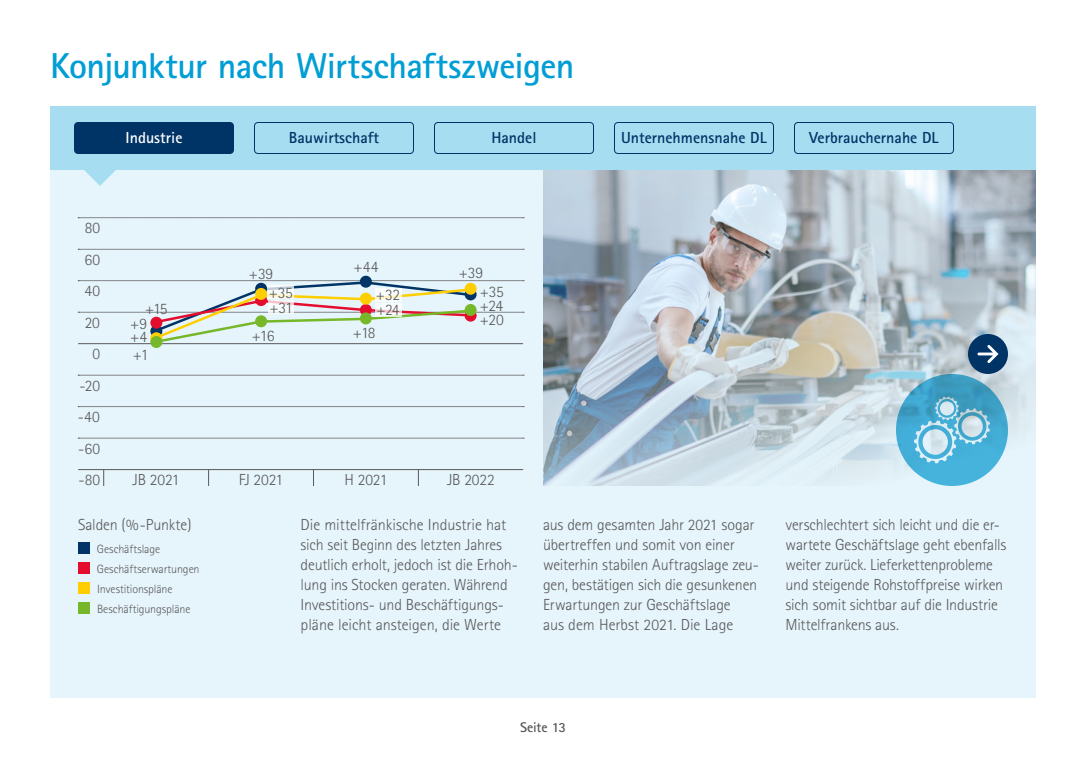
<style>
.page{position:relative;width:1086px;height:768px;background:#fff}
.page>*{position:absolute;margin:0;border:0;box-sizing:border-box;transform-origin:0 0}
.Headline_Kategorie_2{font:700 36px "Rotis Sans Serif";letter-spacing:-.015em;color:#009ed4}
.Fliesstext_10_pt_tit{font:300 16px/20px "Rotis Sans Serif";letter-spacing:-.01em;color:#58585a}
.t1{font:700 16px "Rotis Sans Serif";color:#036}
.t2{font:700 16px "Rotis Sans Serif";color:#fff}
.Headline_Kategorie_2-2{font:700 14px "Rotis Sans Serif";letter-spacing:-.02em;color:#58585a}
.Fliesstext_10_pt_tit-2{font:300 12px "Rotis Sans Serif";letter-spacing:-.01em;color:#58585a}
</style>
<div class="page">
<div style="left:50px;top:106px;width:986px;height:592px;background:#e6f5fb"></div>
<div style="left:50px;top:106px;width:986px;height:64px;background:#a6ddf0"></div>
<svg style="left:84px;top:170px;width:32px;height:16px"></svg>
<svg style="left:78px;top:218px;width:446px;height:1px"></svg>
<hr style="left:78px;top:469px;width:445px;height:1px;background:#58585a">
<svg style="left:78px;top:438px;width:446px;height:1px"></svg>
<svg style="left:78px;top:406px;width:446px;height:1px"></svg>
<svg style="left:78px;top:375px;width:446px;height:1px"></svg>
<svg style="left:78px;top:249px;width:446px;height:1px"></svg>
<svg style="left:103px;top:470px;width:1px;height:16px"></svg>
<svg style="left:208px;top:470px;width:1px;height:16px"></svg>
<svg style="left:313px;top:470px;width:1px;height:16px"></svg>
<svg style="left:418px;top:470px;width:1px;height:16px"></svg>
<img style="left:543px;top:170px;width:493px;height:316px">
<svg style="left:896px;top:374px;width:112px;height:112px"></svg>
<div style="left:968px;top:334px;width:40px;height:40px;background:#036;border-radius:50%"></div>
<svg style="left:977px;top:345px;width:22px;height:18px"></svg>
<div style="left:254px;top:122px;width:160px;height:32px;border:1px solid #036;border-radius:4px"></div>
<div style="left:74px;top:122px;width:160px;height:32px;background:#036;border-radius:4px"></div>
<div style="left:434px;top:122px;width:160px;height:32px;border:1px solid #036;border-radius:4px"></div>
<div style="left:614px;top:122px;width:160px;height:32px;border:1px solid #036;border-radius:4px"></div>
<div style="left:794px;top:122px;width:160px;height:32px;border:1px solid #036;border-radius:4px"></div>
<div style="left:78px;top:542px;width:12px;height:12px;background:#036"></div>
<div style="left:78px;top:562px;width:12px;height:12px;background:#e40d2e"></div>
<div style="left:78px;top:582px;width:12px;height:12px;background:#ffce00"></div>
<div style="left:78px;top:602px;width:12px;height:12px;background:#76b82a"></div>
<div style="left:360px;top:276px;width:12px;height:12px;background:#036;border-radius:50%"></div>
<svg style="left:78px;top:280px;width:446px;height:65px"></svg>
<div style="left:255px;top:288px;width:12px;height:12px;background:#ffce00;border-radius:50%"></div>
<div style="left:150px;top:336px;width:12px;height:12px;background:#76b82a;border-radius:50%"></div>
<svg style="left:268px;top:301px;width:26px;height:13px"></svg>
<svg style="left:268px;top:285px;width:26px;height:14px"></svg>
<svg style="left:375px;top:288px;width:26px;height:13px"></svg>
<svg style="left:375px;top:303px;width:26px;height:13px"></svg>
<p class="Headline_Kategorie_2" style="left:50px;top:44px;width:526px">Konjunktur nach Wirtschaftszweigen</p>
<p class="t2" style="left:126px;top:128px;width:58px">Industrie</p>
<p class="t1" style="left:289px;top:128px;width:92px">Bauwirtschaft</p>
<p class="t1" style="left:491px;top:128px;width:47px">Handel</p>
<p class="t1" style="left:621px;top:128px;width:147px">Unternehmensnahe DL</p>
<p class="t1" style="left:809px;top:128px;width:131px">Verbrauchernahe DL</p>
<p class="Fliesstext_10_pt_tit" style="left:85px;top:218px;width:17px">80</p>
<p class="Fliesstext_10_pt_tit" style="left:84px;top:250px;width:17px">60</p>
<p class="Fliesstext_10_pt_tit" style="left:84px;top:281px;width:17px">40</p>
<p class="Fliesstext_10_pt_tit" style="left:85px;top:313px;width:17px">20</p>
<p class="Fliesstext_10_pt_tit" style="left:92px;top:344px;width:9px">0</p>
<p class="Fliesstext_10_pt_tit" style="left:80px;top:376px;width:22px">-20</p>
<p class="Fliesstext_10_pt_tit" style="left:78px;top:407px;width:24px">-40</p>
<p class="Fliesstext_10_pt_tit" style="left:78px;top:439px;width:23px">-60</p>
<p class="Fliesstext_10_pt_tit" style="left:145px;top:298px;width:24px">+15</p>
<p class="Fliesstext_10_pt_tit" style="left:130px;top:314px;width:19px">+9</p>
<p class="Fliesstext_10_pt_tit" style="left:130px;top:327px;width:18px">+4</p>
<p class="Fliesstext_10_pt_tit" style="left:133px;top:344px;width:17px">+1</p>
<p class="Fliesstext_10_pt_tit" style="left:353px;top:257px;width:26px">+44</p>
<p class="Fliesstext_10_pt_tit" style="left:249px;top:263px;width:26px">+39</p>
<p class="Fliesstext_10_pt_tit" style="left:459px;top:262px;width:26px">+39</p>
<p class="Fliesstext_10_pt_tit" style="left:269px;top:282px;width:26px">+35</p>
<p class="Fliesstext_10_pt_tit" style="left:376px;top:285px;width:26px">+32</p>
<p class="Fliesstext_10_pt_tit" style="left:376px;top:300px;width:25px">+24</p>
<p class="Fliesstext_10_pt_tit" style="left:269px;top:298px;width:25px">+31</p>
<p class="Fliesstext_10_pt_tit" style="left:252px;top:326px;width:24px">+16</p>
<p class="Fliesstext_10_pt_tit" style="left:353px;top:323px;width:24px">+18</p>
<p class="Fliesstext_10_pt_tit" style="left:480px;top:282px;width:26px">+35</p>
<p class="Fliesstext_10_pt_tit" style="left:480px;top:296px;width:25px">+24</p>
<p class="Fliesstext_10_pt_tit" style="left:480px;top:310px;width:26px">+20</p>
<p class="Fliesstext_10_pt_tit" style="left:79px;top:470px;width:23px">-80</p>
<p class="Fliesstext_10_pt_tit" style="left:133px;top:470px;width:49px">JB 2021</p>
<p class="Fliesstext_10_pt_tit" style="left:239px;top:470px;width:46px">FJ 2021</p>
<p class="Fliesstext_10_pt_tit" style="left:344px;top:470px;width:45px">H 2021</p>
<p class="Fliesstext_10_pt_tit" style="left:447px;top:470px;width:49px">JB 2022</p>
<p class="Fliesstext_10_pt_tit" style="left:78px;top:515px;width:115px">Salden (%-Punkte)</p>
<p class="Fliesstext_10_pt_tit-2" style="left:97px;top:542px;width:65px">Geschäftslage</p>
<p class="Fliesstext_10_pt_tit-2" style="left:97px;top:562px;width:104px">Geschäftserwartungen</p>
<p class="Fliesstext_10_pt_tit-2" style="left:97px;top:582px;width:77px">Investitionspläne</p>
<p class="Fliesstext_10_pt_tit-2" style="left:97px;top:602px;width:95px">Beschäftigungspläne</p>
<p class="Fliesstext_10_pt_tit" style="left:301px;top:515px;width:219px">Die mittelfränkische Industrie hat sich seit Beginn des letzten Jahres deutlich erholt, jedoch ist die Erhoh&shy;lung ins Stocken geraten. Während Investitions- und Beschäftigungs&shy;pläne leicht ansteigen, die Werte</p>
<p class="Fliesstext_10_pt_tit" style="left:543px;top:515px;width:217px">aus dem gesamten Jahr 2021 sogar übertreffen und somit von einer weiterhin stabilen Auftragslage zeu&shy;gen, bestätigen sich die gesunkenen Erwartungen zur Geschäftslage<br>aus dem Herbst 2021. Die Lage</p>
<p class="Fliesstext_10_pt_tit" style="left:786px;top:515px;width:222px">verschlechtert sich leicht und die er&shy;wartete Geschäftslage geht ebenfalls weiter zurück. Lieferkettenprobleme und steigende Rohstoffpreise wirken sich somit sichtbar auf die Industrie Mittelfrankens aus.</p>
<p class="Headline_Kategorie_2-2" style="left:520px;top:718px;width:47px">Seite 13</p>
</div>
